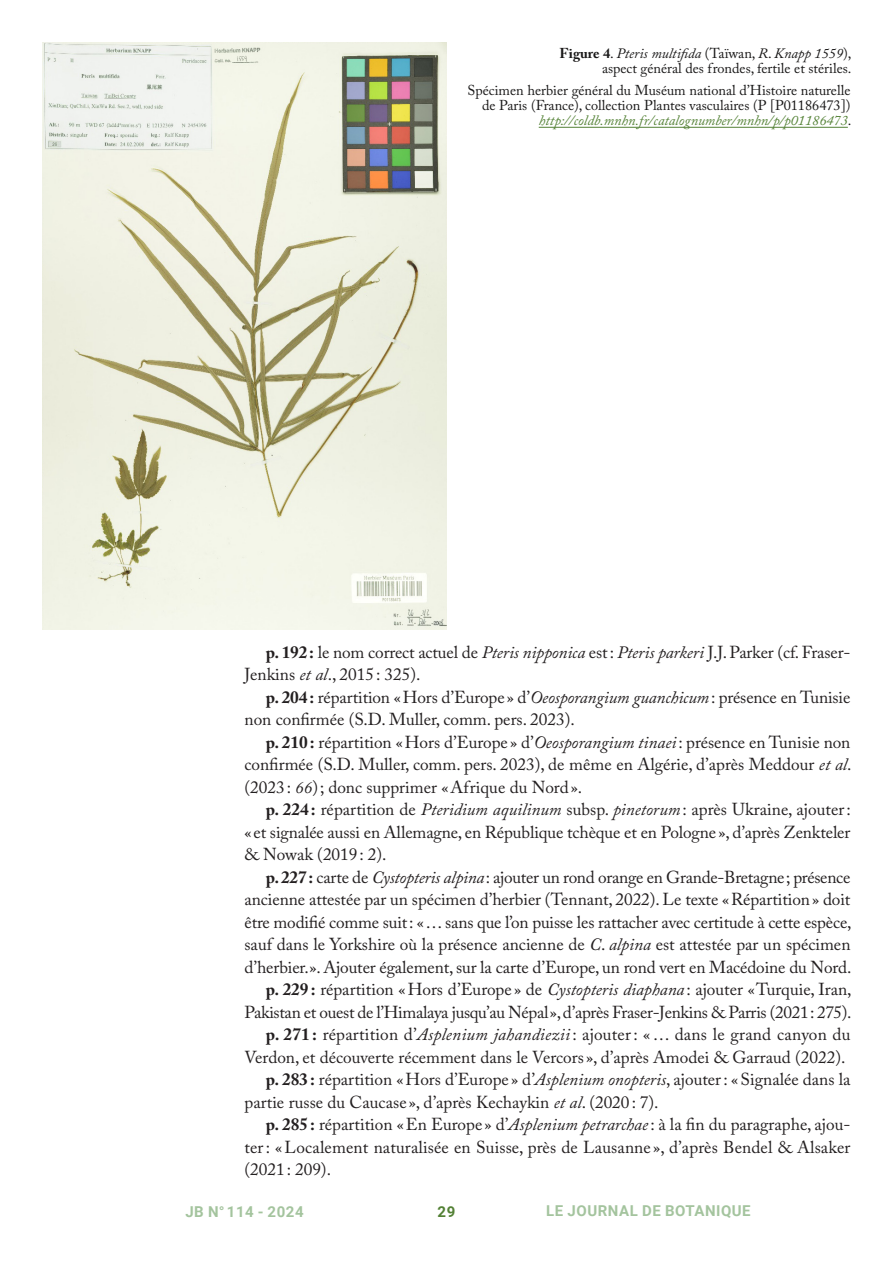
<style>
.page{position:relative;width:893px;height:1263px;background:#fff}
.page>*{position:absolute;margin:0;border:0;box-sizing:border-box;transform-origin:0 0}
.Préface{font:17.25px/22.5px "Adobe Caslon Pro";color:#231f20;text-align:justify}
.Préface-2{font:17.25px/22.5px "Adobe Caslon Pro";letter-spacing:-.02em;color:#231f20;text-align:right}
.t1{font:700 15px "Roboto";letter-spacing:.035em;color:#a4c49e}
.t2{font:700 15px "Roboto";color:#538135}
.légende_image{font:14.25px/15px "Adobe Caslon Pro";color:#181717;text-align:right}
.s1{font-weight:700}
.s2{font-style:italic}
.s3{font-style:italic;color:#538135}
</style>
<div class="page">
<hr style="left:539px;top:127px;width:309px;height:1px;background:#538135">
<img style="left:43px;top:43px;width:403px;height:586px">
<p class="légende_image" style="left:559px;top:45px;width:294px"><span class="s1">Figure 4</span>. <span class="s2">Pteris multifida</span> (Taïwan, <span class="s2">R</span>. <span class="s2">Knapp 1559</span>), aspect général des frondes, fertile et stériles.</p>
<p class="légende_image" style="left:467px;top:83px;width:385px">Spécimen herbier général du Muséum national d’Histoire naturelle de Paris (France), collection Plantes vasculaires (P [P01186473]) <span class="s3">http://coldb.mnhn.fr/catalognumber/mnhn/p/p01186473</span>.</p>
<p class="Préface" style="left:244px;top:640px;width:607px;text-indent:21px"><span class="s1">p. 192:</span> le nom correct actuel de <span class="s2">Pteris nipponica</span> est: <span class="s2">Pteris parkeri</span> J.J. Parker (cf. Fraser-<br>Jenkins <span class="s2">et al</span>., 2015: 325).</p>
<p class="Préface" style="left:244px;top:685px;width:607px;text-indent:21px"><span class="s1">p. 204:</span> répartition «Hors d’Europe » d’<span class="s2">Oeosporangium guanchicum</span>: présence en Tunisie non confirmée (S.D. Muller, comm. pers. 2023).</p>
<p class="Préface" style="left:244px;top:730px;width:609px;text-indent:21px"><span class="s1">p. 210:</span> répartition «Hors d’Europe » d’<span class="s2">Oeosporangium tinaei</span>: présence en Tunisie non confirmée (S.D. Muller, comm. pers. 2023), de même en Algérie, d’après Meddour <span class="s2">et al</span>. (2023: <span class="s2">66</span>); donc supprimer «Afrique du Nord».</p>
<p class="Préface" style="left:244px;top:798px;width:608px;text-indent:21px"><span class="s1">p. 224 :</span> répartition de <span class="s2">Pteridium aquilinum</span> subsp. <span class="s2">pinetorum</span>: après Ukraine, ajouter: « et signalée aussi en Allemagne, en République tchèque et en Pologne », d’après Zenkteler &amp; Nowak (2019 : 2).</p>
<p class="Préface" style="left:244px;top:865px;width:608px;text-indent:21px"><span class="s1">p. 227:</span> carte de <span class="s2">Cystopteris alpina</span>: ajouter un rond orange en Grande-Bretagne; présence ancienne attestée par un spécimen d’herbier (Tennant, 2022). Le texte «Répartition» doit être modifié comme suit: «… sans que l’on puisse les rattacher avec certitude à cette espèce, sauf dans le Yorkshire où la présence ancienne de <span class="s2">C</span>. <span class="s2">alpina</span> est attestée par un spécimen d’herbier.». Ajouter également, sur la carte d’Europe, un rond vert en Macédoine du Nord.</p>
<p class="Préface-2" style="left:244px;top:978px;width:609px"><span class="s1">p. 229 :</span> répartition «Hors d’Europe » de <span class="s2">Cystopteris diaphana</span> : ajouter «Turquie, Iran,<br>Pakistan et ouest de l’Himalaya jusqu’au Népal», d’après Fraser-Jenkins &amp; Parris (202 1: 275).</p>
<p class="Préface" style="left:244px;top:1023px;width:607px;text-align:right"><span class="s1">p. 271 :</span> répartition d’<span class="s2">Asplenium jahandiezii</span> : ajouter: «… dans le grand canyon du<br>Verdon, et découverte récemment dans le Vercors », d’après Amodei &amp; Garraud (2022).</p>
<p class="Préface" style="left:244px;top:1068px;width:607px;text-indent:21px"><span class="s1">p. 283 :</span> répartition «Hors d’Europe » d’<span class="s2">Asplenium onopteris</span>, ajouter: «Signalée dans la partie russe du Caucase », d’après Kechaykin <span class="s2">et al</span>. (2020 : 7).</p>
<p class="Préface" style="left:244px;top:1113px;width:607px;text-indent:21px"><span class="s1">p. 285 :</span> répartition «En Europe » d’<span class="s2">Asplenium petrarchae</span>: à la fin du paragraphe, ajou&shy;ter: «Localement naturalisée en Suisse, près de Lausanne », d’après Bendel &amp; Alsaker (2021: 209).</p>
<p class="t1" style="left:185px;top:1201px;width:120px">JB N° 114 - 2024</p>
<p class="t2" style="left:438px;top:1201px;width:19px">29</p>
<p class="t1" style="left:546px;top:1200px;width:206px">LE JOURNAL DE BOTANIQUE</p>
</div>
